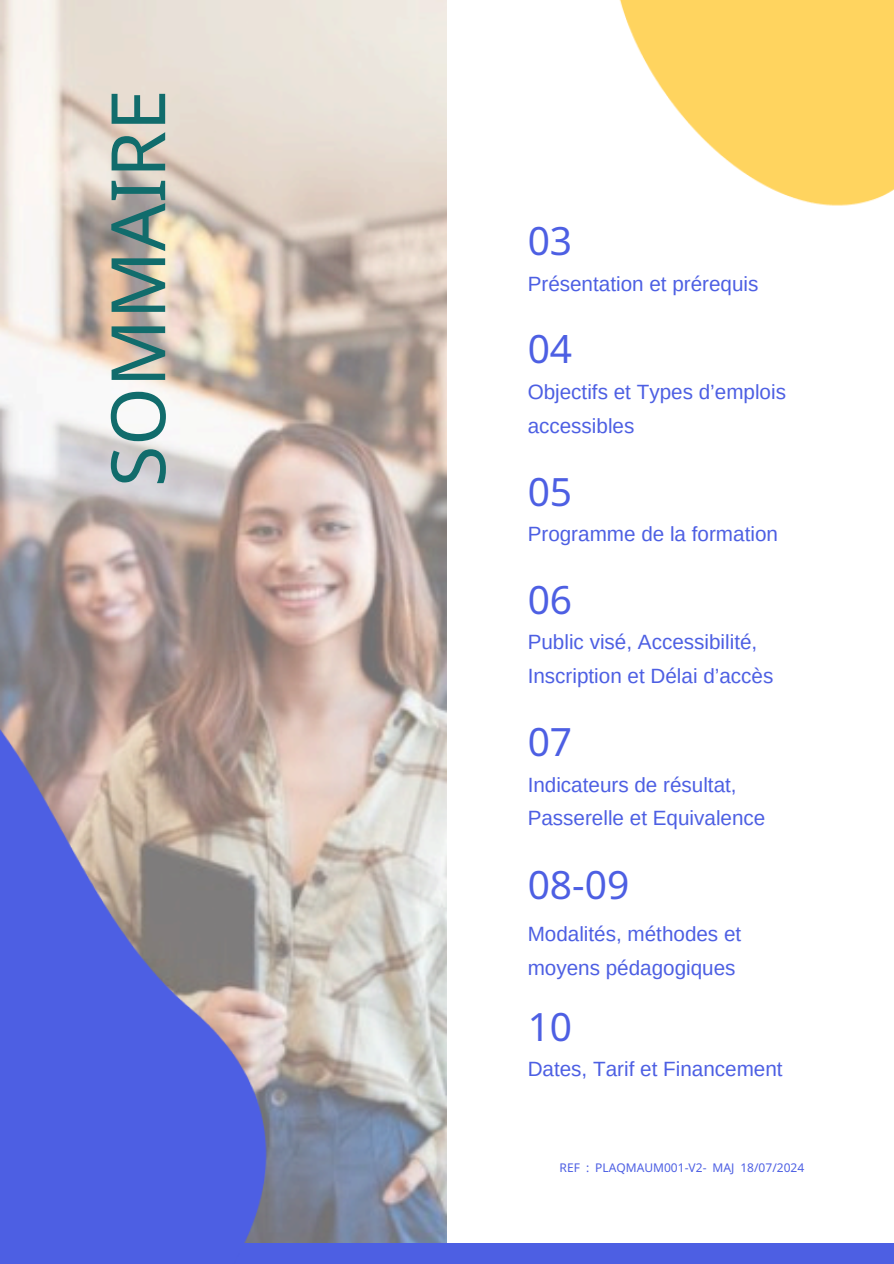
<style>
.page{position:relative;width:894px;height:1264px;background:#fff}
.page>*{position:absolute;margin:0;border:0;box-sizing:border-box;transform-origin:0 0}
.t1{font:75px "Noto Sans";color:#116c6c}
.t2{font:39px "Noto Sans";color:#4d5fe3}
.t3{font:20.7px/33.8px "Arimo";color:#4d5fe3}
.t4{font:12px "Noto Sans";color:#4d5fe3}
</style>
<div class="page">
<img style="left:0;top:0;width:447px;height:1243px">
<div style="left:0;top:1243px;width:893px;height:20px;background:#4d5fe3"></div>
<img style="left:619px;top:0;width:274px;height:206px">
<img style="left:0;top:699px;width:278px;height:544px">
<p class="t1" style="left:85px;top:487px;width:399px;rotate:-90deg">SOMMAIRE</p>
<p class="t2" style="left:527px;top:214px;width:46px">03</p>
<p class="t3" style="left:527px;top:267px;width:232px">Présentation et prérequis</p>
<p class="t2" style="left:527px;top:322px;width:46px">04</p>
<h3 class="t3" style="left:527px;top:375px;width:260px">Objectifs et Types d’emplois accessibles</h3>
<p class="t2" style="left:527px;top:464px;width:46px">05</p>
<h3 class="t3" style="left:527px;top:517px;width:252px">Programme de la formation</h3>
<p class="t2" style="left:527px;top:572px;width:46px">06</p>
<h3 class="t3" style="left:527px;top:625px;width:247px">Public visé, Accessibilité,<br>Inscription et Délai d’accès</h3>
<p class="t2" style="left:527px;top:714px;width:46px">07</p>
<h3 class="t3" style="left:527px;top:767px;width:239px">Indicateurs de résultat,<br>Passerelle et Equivalence</h3>
<h2 class="t2" style="left:527px;top:856px;width:103px">08-09</h2>
<h3 class="t3" style="left:527px;top:917px;width:215px">Modalités, méthodes et moyens pédagogiques</h3>
<p class="t2" style="left:527px;top:999px;width:46px">10</p>
<h3 class="t3" style="left:527px;top:1052px;width:256px">Dates, Tarif et Financement</h3>
<h3 class="t4" style="left:559px;top:1158px;width:176px">REF : PLAQMAUM001-V2- MAJ</h3>
<p class="t4" style="left:740px;top:1158px;width:65px">18/07/2024</p>
</div>
